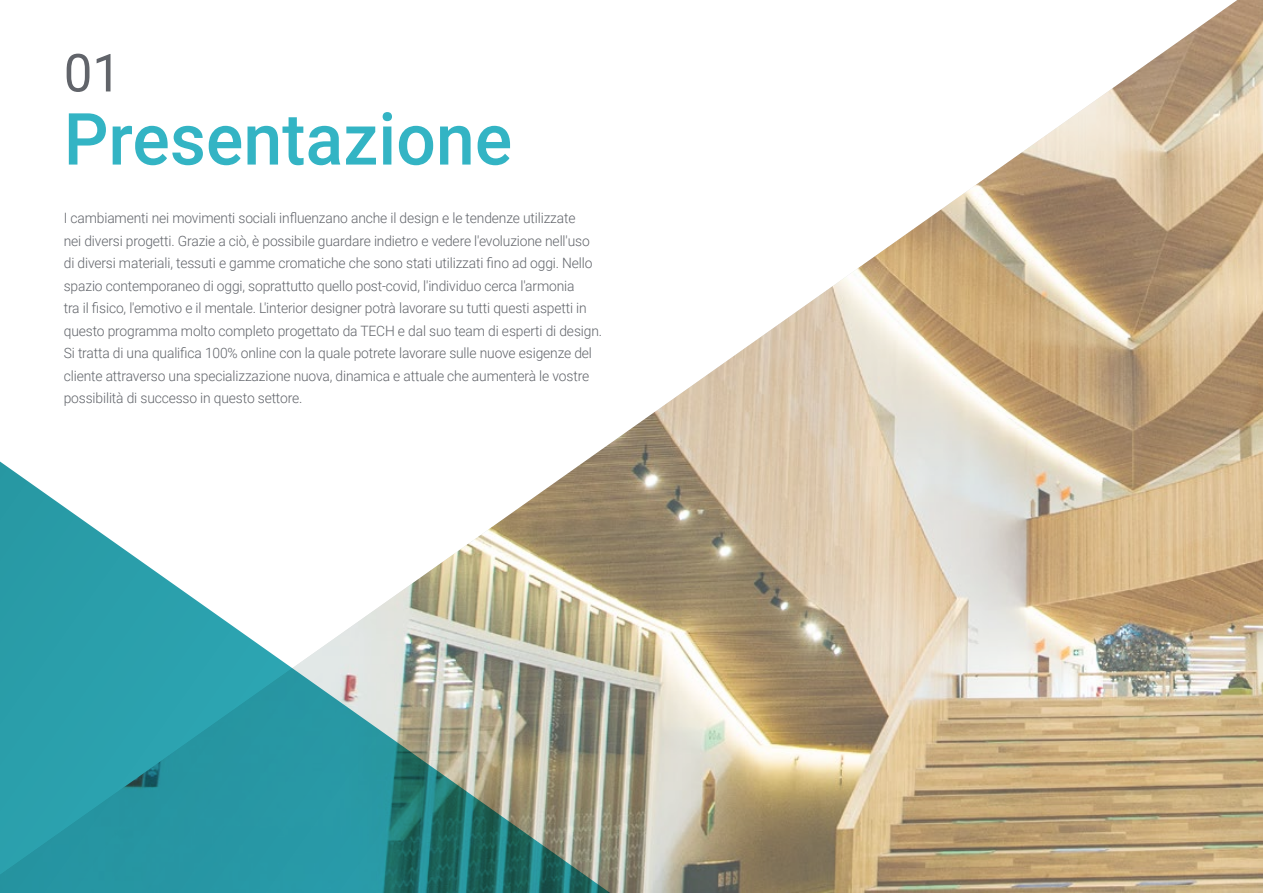
<style>
.page{position:relative;width:1263px;height:893px;background:#fff}
.page>*{position:absolute;margin:0;border:0;box-sizing:border-box;transform-origin:0 0}
.t1{font:500 72px "Roboto";color:#33b4c4}
.t2{font:52.5px "Roboto";color:#61646a}
.t3{font:300 14.25px/22.5px "Roboto";letter-spacing:-.01em;color:#61646a}
</style>
<div class="page">
<img style="left:606px;top:0;width:657px;height:893px">
<svg style="left:0;top:446px;width:640px;height:447px"></svg>
<h2 class="t2" style="left:64px;top:36px;width:59px">01</h2>
<h1 class="t1" style="left:64px;top:89px;width:450px">Presentazione</h1>
<p class="t3" style="left:64px;top:206px;width:540px">I cambiamenti nei movimenti sociali influenzano anche il design e le tendenze utilizzate<br>nei diversi progetti. Grazie a ciò, è possibile guardare indietro e vedere l'evoluzione nell'uso di diversi materiali, tessuti e gamme cromatiche che sono stati utilizzati fino ad oggi. Nello spazio contemporaneo di oggi, soprattutto quello post-covid, l'individuo cerca l'armonia<br>tra il fisico, l'emotivo e il mentale. L'interior designer potrà lavorare su tutti questi aspetti in questo programma molto completo progettato da TECH e dal suo team di esperti di design.<br>Si tratta di una qualifica 100% online con la quale potrete lavorare sulle nuove esigenze del cliente attraverso una specializzazione nuova, dinamica e attuale che aumenterà le vostre possibilità di successo in questo settore.</p>
</div>
